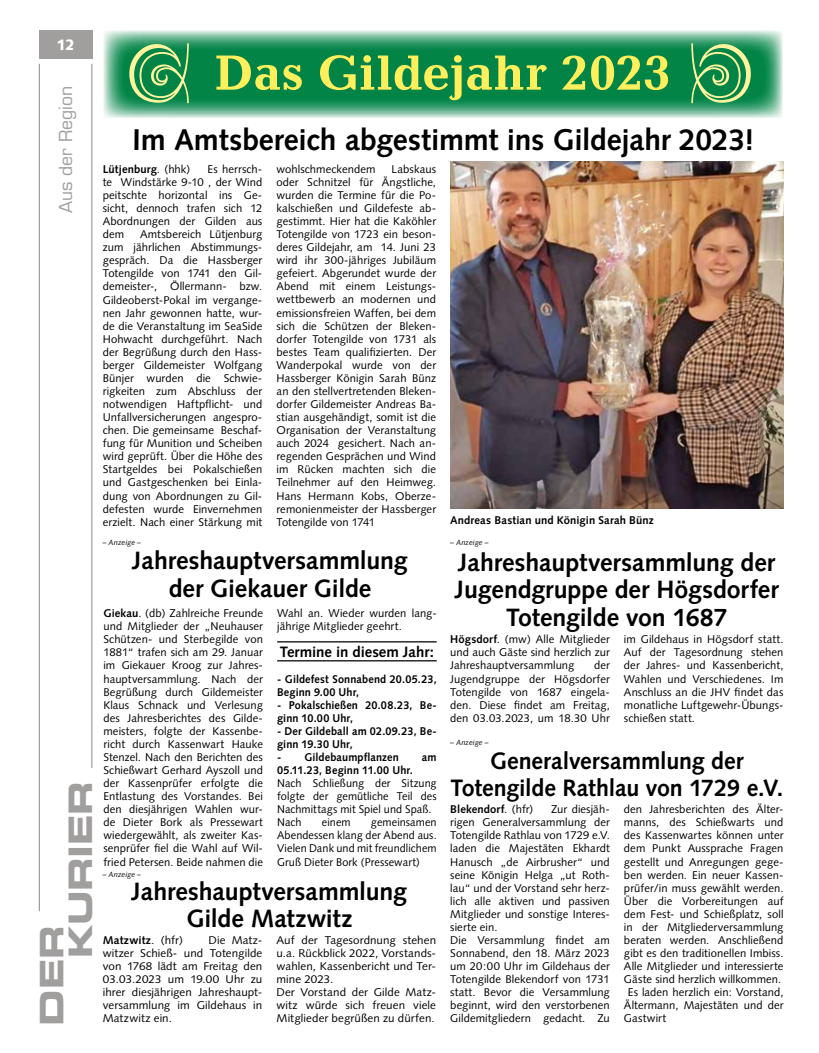
<style>
.page{position:relative;width:819px;height:1053px;background:#fff}
.page>*{position:absolute;margin:0;border:0;box-sizing:border-box;transform-origin:0 0}
.t1{font:700 50px "Candida Std";letter-spacing:-.01em;color:#ffef5d}
.t2{font:32.5px/28.9px "Eurostile LT Std Bold Ex 2";letter-spacing:-.01em;color:#a19f9d}
.t3{font:700 30px "Syntax LT Std";letter-spacing:-.005em;color:#000}
.t4{font:700 25px/27.5px "Syntax LT Std";letter-spacing:-.005em;color:#000;text-align:center}
.t5{font:700 23.75px/27.5px "Syntax LT Std";letter-spacing:-.005em;color:#000;text-align:center}
.t6{font:17.5px "Eurostile LT Std";letter-spacing:-.005em;color:#a19f9d}
.t7{font:700 15px "Syntax";letter-spacing:-.005em;color:#000}
.t8{font:900 15px "Syntax LT Std";color:#fff}
.t9{font:11.25px/13px "Syntax";letter-spacing:.005em;color:#000;text-align:justify}
.t10{font:700 11.25px/13.1px "Syntax";letter-spacing:.01em;color:#000}
.t11{font:700 11.25px "Syntax LT Std";letter-spacing:.01em;color:#000}
.t12{font:11.25px "Syntax";letter-spacing:.025em;color:#000}
.t13{font:italic 7.5px "Syntax LT Std";letter-spacing:.01em;color:#000}
.s1{font-weight:700}
.s2{font-weight:400}
</style>
<div class="page">
<hr style="left:39px;top:64px;width:1px;height:847px;background:#8c8986">
<hr style="left:92px;top:64px;width:1px;height:703px;background:#8c8986">
<div style="left:39px;top:30px;width:53px;height:29px;background:#a19f9d"></div>
<svg style="left:103px;top:31px;width:679px;height:87px;background:#329b6a"></svg>
<svg style="left:129px;top:43px;width:60px;height:60px;background:#4ca561"></svg>
<svg style="left:691px;top:43px;width:59px;height:60px;background:#4da561"></svg>
<hr style="left:277px;top:641px;width:159px;height:1px;background:#000">
<hr style="left:277px;top:660px;width:159px;height:1px;background:#000">
<img style="left:450px;top:161px;width:333px;height:347px">
<p class="t8" style="left:57px;top:36px;width:20px">12</p>
<p class="t6" style="left:55px;top:213px;width:128px;rotate:-90deg">Aus der Region</p>
<p class="t2" style="left:37px;top:958px;width:179px;text-indent:-67px;rotate:-90deg">Der<br>Kurier</p>
<p class="t1" style="left:215px;top:44px;width:458px">Das Gildejahr 2023</p>
<p class="t3" style="left:132px;top:123px;width:623px">Im Amtsbereich abgestimmt ins Gildejahr 2023!</p>
<p class="t9" style="left:276px;top:162px;width:161px;text-indent:115px">Labskaus oder Schnitzel für Ängstliche, wurden die Termine für die Po&shy;kalschießen und Gildefeste ab&shy;gestimmt. Hier hat die Kaköhler Totengilde von 1723 ein beson&shy;deres Gildejahr, am 14. Juni 23 wird ihr 300-jähriges Jubiläum gefeiert. Abgerundet wurde der Abend mit einem Leistungs&shy;wettbewerb an modernen und emissionsfreien Waffen, bei dem sich die Schützen der Bleken&shy;dorfer Totengilde von 1731 als bestes Team qualifizierten. Der Wanderpokal wurde von der Hassberger Königin Sarah Bünz an den stellvertretenden Bleken&shy;dorfer Gildemeister Andreas Ba&shy;stian ausgehändigt, somit ist die Organisation der Veranstaltung auch 2024 gesichert. Nach an&shy;regenden Gesprächen und Wind im Rücken machten sich die Teilnehmer auf den Heimweg.<br>Hans Hermann Kobs, Oberze&shy;remonienmeister der Hassberger Totengilde von 1741</p>
<p class="t4" style="left:132px;top:547px;width:277px">Jahreshauptversammlung der Giekauer Gilde</p>
<p class="t9" style="left:103px;top:606px;width:161px"><span class="s1">Giekau</span>. (db) Zahlreiche Freunde und Mitglieder der „Neuhauser Schützen- und Sterbegilde von 1881“ trafen sich am 29. Januar im Giekauer Kroog zur Jahres&shy;hauptversammlung. Nach der Begrüßung durch Gildemeister Klaus Schnack und Verlesung des Jahresberichtes des Gilde&shy;meisters, folgte der Kassenbe&shy;richt durch Kassenwart Hauke Stenzel. Nach den Berichten des Schießwart Gerhard Ayszoll und der Kassenprüfer erfolgte die Entlastung des Vorstandes. Bei den diesjährigen Wahlen wur&shy;de Dieter Bork als Pressewart wiedergewählt, als zweiter Kas&shy;senprüfer fiel die Wahl auf Wil&shy;fried Petersen. Beide nahmen die</p>
<p class="t9" style="left:277px;top:606px;width:161px">Wahl an. Wieder wurden lang&shy;jährige Mitglieder geehrt.</p>
<p class="t9" style="left:276px;top:162px;width:100px">wohlschmeckendem</p>
<p class="t9" style="left:103px;top:162px;width:161px;text-indent:105px">Es herrsch&shy;te Windstärke 9-10 , der Wind peitschte horizontal ins Ge&shy;sicht, dennoch trafen sich 12<br>Abordnungen der Gilden aus dem</p>
<p class="t10" style="left:103px;top:162px;width:89px">Lütjenburg<span class="s2">. (hhk)</span></p>
<p class="t9" style="left:103px;top:228px;width:161px;text-indent:37px">Amtsbereich Lütjenburg zum jährlichen Abstimmungs&shy;gespräch. Da die Hassberger Totengilde von 1741 den Gil&shy;demeister-, Öllermann- bzw.<br>Gildeoberst-Pokal im vergange&shy;nen Jahr gewonnen hatte, wur&shy;de die Veranstaltung im SeaSide Hohwacht durchgeführt. Nach der Begrüßung durch den Hass&shy;berger Gildemeister Wolfgang Bünjer wurden die Schwie&shy;rigkeiten zum Abschluss der notwendigen Haftpflicht- und Unfallversicherungen angespro&shy;chen. Die gemeinsame Beschaf&shy;fung für Munition und Scheiben wird geprüft. Über die Höhe des Startgeldes bei Pokalschießen und Gastgeschenken bei Einla&shy;dung von Abordnungen zu Gil&shy;defesten wurde Einvernehmen erzielt. Nach einer Stärkung mit</p>
<p class="t13" style="left:103px;top:537px;width:40px">– Anzeige –</p>
<p class="t7" style="left:280px;top:642px;width:156px">Termine in diesem Jahr:</p>
<p class="t10" style="left:277px;top:672px;width:161px">- Gildefest Sonnabend 20.05.23,<br>Beginn 9.00 Uhr,</p>
<p class="t10" style="left:277px;top:698px;width:161px">- Pokalschießen 20.08.23, Be&shy;ginn 10.00 Uhr,</p>
<p class="t10" style="left:277px;top:724px;width:161px">- Der Gildeball am 02.09.23, Be&shy;ginn 19.30 Uhr,</p>
<p class="t10" style="left:277px;top:750px;width:123px">- Gildebaumpflanzen</p>
<p class="t10" style="left:422px;top:750px;width:16px">am</p>
<p class="t9" style="left:277px;top:763px;width:161px;text-align:left"><span class="s1">05.11.23, Beginn 11.00 Uhr.<br></span>Nach Schließung der Sitzung folgte der gemütliche Teil des<br>Nachmittags mit Spiel und Spaß.<br>Nach</p>
<p class="t9" style="left:277px;top:815px;width:161px;text-indent:94px">gemeinsamen Abendessen klang der Abend aus.<br>Vielen Dank und mit freundlichem Gruß Dieter Bork (Pressewart)</p>
<p class="t9" style="left:322px;top:815px;width:30px">einem</p>
<p class="t13" style="left:103px;top:870px;width:40px">– Anzeige –</p>
<p class="t4" style="left:132px;top:877px;width:277px">Jahreshauptversammlung<br>Gilde Matzwitz</p>
<p class="t10" style="left:103px;top:933px;width:82px">Matzwitz<span class="s2">. (hfr)</span></p>
<p class="t9" style="left:103px;top:933px;width:161px;text-indent:106px">Die Matz&shy;witzer Schieß- und Totengilde von 1768 lädt am Freitag den 03.03.2023 um 19.00 Uhr zu ihrer diesjährigen Jahreshaupt&shy;versammlung im Gildehaus in Matzwitz ein.</p>
<p class="t9" style="left:276px;top:933px;width:161px;text-align:left">Auf der Tagesordnung stehen u.a. Rückblick 2022, Vorstands&shy;wahlen, Kassenbericht und Ter&shy;mine 2023.<br>Der Vorstand der Gilde Matz&shy;witz würde sich freuen viele<br>Mitglieder begrüßen zu dürfen.</p>
<p class="t11" style="left:450px;top:514px;width:205px">Andreas Bastian und Königin Sarah Bünz</p>
<p class="t13" style="left:450px;top:537px;width:40px">– Anzeige –</p>
<p class="t4" style="left:455px;top:548px;width:325px">Jahreshauptversammlung der<br>Jugendgruppe der Högsdorfer<br>Totengilde von 1687</p>
<p class="t9" style="left:450px;top:633px;width:161px"><span class="s1">Högsdorf</span>. (mw) Alle Mitglieder und auch Gäste sind herzlich zur Jahreshauptversammlung</p>
<p class="t9" style="left:624px;top:633px;width:161px">im Gildehaus in Högsdorf statt.<br>Auf der Tagesordnung stehen der Jahres- und Kassenbericht, Wahlen und Verschiedenes. Im Anschluss an die JHV findet das monatliche Luftgewehr-Übungs&shy;schießen statt.</p>
<p class="t9" style="left:450px;top:659px;width:161px;text-indent:144px">der Jugendgruppe der Högsdorfer Totengilde von 1687 eingela&shy;den. Diese findet am Freitag, den 03.03.2023, um 18.30 Uhr</p>
<p class="t13" style="left:450px;top:737px;width:40px">– Anzeige –</p>
<p class="t5" style="left:450px;top:746px;width:334px">Generalversammlung der<br>Totengilde Rathlau von 1729 e.V.</p>
<p class="t10" style="left:450px;top:802px;width:84px">Blekendorf<span class="s2">. (hfr)</span></p>
<p class="t9" style="left:450px;top:802px;width:161px;text-align:left;text-indent:101px">Zur diesjäh&shy;rigen Generalversammlung der<br>Totengilde Rathlau von 1729 e.V. laden die Majestäten Ekhardt<br>Hanusch „de Airbrusher“ und seine Königin Helga „ut Roth&shy;lau“ und der Vorstand sehr herz&shy;lich alle aktiven und passiven<br>Mitglieder und sonstige Interes&shy;sierte ein.<br>Die Versammlung findet am<br>Sonnabend, den 18. März 2023 um 20:00 Uhr im Gildehaus der<br>Totengilde Blekendorf von 1731 statt. Bevor die Versammlung beginnt, wird den verstorbenen<br>Gildemitgliedern gedacht. Zu</p>
<p class="t9" style="left:624px;top:802px;width:161px">den Jahresberichten des Älter-</p>
<p class="t9" style="left:624px;top:815px;width:161px">manns, des Schießwarts und</p>
<p class="t9" style="left:624px;top:829px;width:161px">des Kassenwartes können unter</p>
<p class="t9" style="left:624px;top:842px;width:161px">dem Punkt Aussprache Fragen</p>
<p class="t9" style="left:624px;top:855px;width:161px">gestellt und Anregungen gege-</p>
<p class="t9" style="left:624px;top:868px;width:161px">ben werden. Ein neuer Kassen-</p>
<p class="t9" style="left:624px;top:881px;width:161px">prüfer/in muss gewählt werden.</p>
<p class="t9" style="left:624px;top:894px;width:161px">Über die Vorbereitungen auf</p>
<p class="t9" style="left:624px;top:907px;width:161px">dem Fest- und Schießplatz, soll</p>
<p class="t9" style="left:624px;top:920px;width:161px">in der Mitgliederversammlung</p>
<p class="t9" style="left:624px;top:933px;width:161px">beraten werden. Anschließend</p>
<p class="t9" style="left:624px;top:946px;width:161px">gibt es den traditionellen Imbiss.</p>
<p class="t9" style="left:624px;top:959px;width:161px">Alle Mitglieder und interessierte</p>
<p class="t9" style="left:624px;top:972px;width:159px">Gäste sind herzlich willkommen.</p>
<p class="t9" style="left:628px;top:985px;width:157px">Es laden herzlich ein: Vorstand,</p>
<p class="t9" style="left:624px;top:998px;width:161px">Ältermann, Majestäten und der</p>
<p class="t12" style="left:624px;top:1011px;width:44px">Gastwirt</p>
</div>
